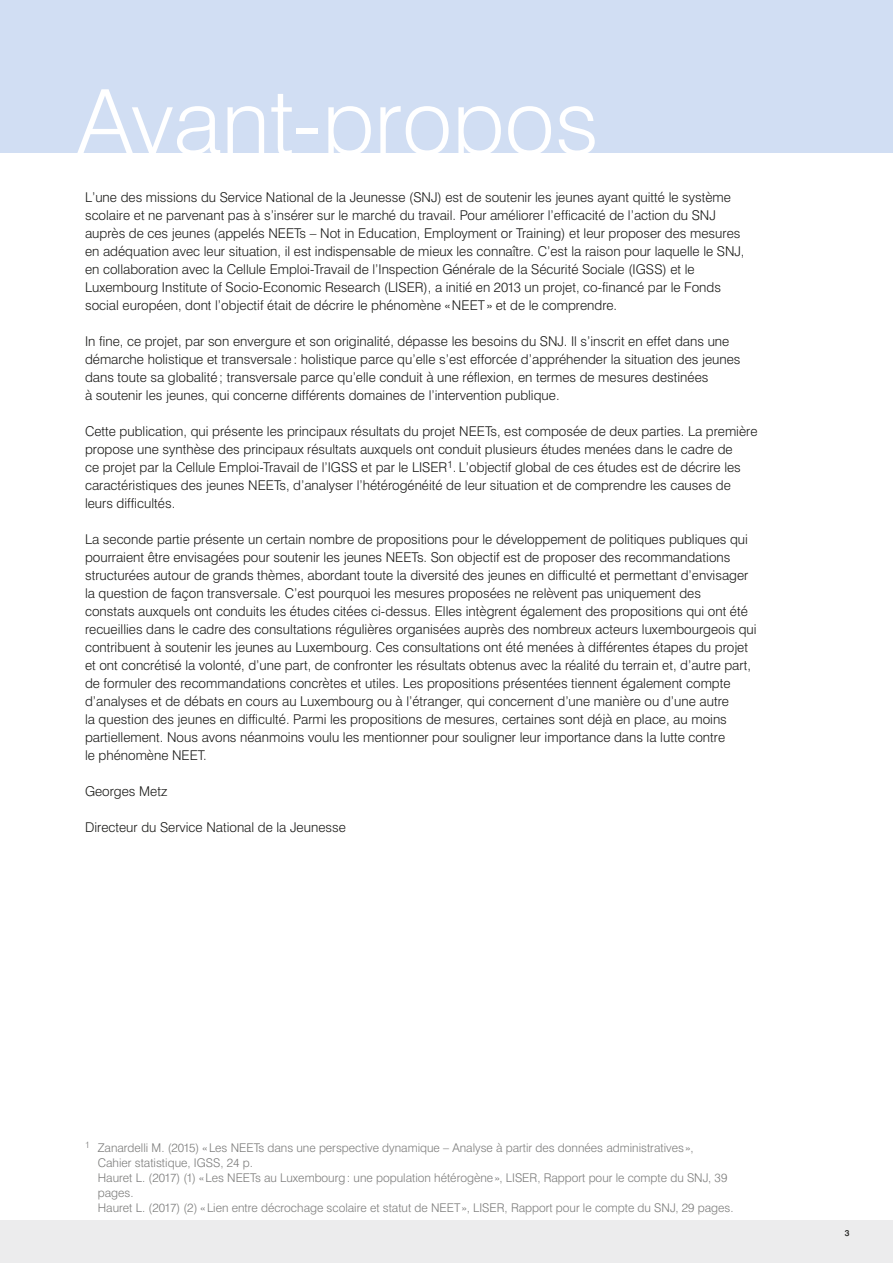
<style>
.page{position:relative;width:893px;height:1263px;background:#fff}
.page>*{position:absolute;margin:0;border:0;box-sizing:border-box;transform-origin:0 0}
.t1{font:300 90px "Swiss 721 BT";color:#fff}
.t2{font:300 13.5px/18px "Swiss 721 BT";color:#1a1a18}
.t3{font:300 12px/15px "Swiss 721 BT";color:#7b7b7a}
.t4{font:500 8.55px "Swiss 721 BT";color:#1a1a18}
</style>
<div class="page">
<div style="left:0;top:0;width:893px;height:153px;background:#d1def3"></div>
<div style="left:0;top:1220px;width:893px;height:43px;background:#ececed"></div>
<h1 class="t1" style="left:77px;top:67px;width:523px">Avant-propos</h1>
<p class="t2" style="left:85px;top:188px;width:661px">L’une des missions du Service National de la Jeunesse (SNJ) est de soutenir les jeunes ayant quitté le système scolaire et ne parvenant pas à s’insérer sur le marché du travail. Pour améliorer l’efficacité de l’action du SNJ auprès de ces jeunes (appelés NEETs – Not in Education, Employment or Training) et leur proposer des mesures en adéquation avec leur situation, il est indispensable de mieux les connaître. C’est la raison pour laquelle le SNJ, en collaboration avec la Cellule Emploi-Travail de l’Inspection Générale de la Sécurité Sociale (IGSS) et le Luxembourg Institute of Socio-Economic Research (LISER), a initié en 2013 un projet, co-financé par le Fonds social européen, dont l’objectif était de décrire le phénomène «NEET» et de le comprendre.</p>
<p class="t2" style="left:85px;top:332px;width:657px">In fine, ce projet, par son envergure et son originalité, dépasse les besoins du SNJ. Il s’inscrit en effet dans une démarche holistique et transversale: holistique parce qu’elle s’est efforcée d’appréhender la situation des jeunes dans toute sa globalité; transversale parce qu’elle conduit à une réflexion, en termes de mesures destinées<br>à soutenir les jeunes, qui concerne différents domaines de l’intervention publique.</p>
<p class="t2" style="left:85px;top:422px;width:674px">Cette publication, qui présente les principaux résultats du projet NEETs, est composée de deux parties. La première propose une synthèse des principaux résultats auxquels ont conduit plusieurs études menées dans le cadre de<br>ce projet par la Cellule Emploi-Travail de l’IGSS et par le LISER<sup>1</sup>. L’objectif global de ces études est de décrire les caractéristiques des jeunes NEETs, d’analyser l’hétérogénéité de leur situation et de comprendre les causes de leurs difficultés.</p>
<p class="t2" style="left:85px;top:530px;width:673px">La seconde partie présente un certain nombre de propositions pour le développement de politiques publiques qui pourraient être envisagées pour soutenir les jeunes NEETs. Son objectif est de proposer des recommandations structurées autour de grands thèmes, abordant toute la diversité des jeunes en difficulté et permettant d’envisager la question de façon transversale. C’est pourquoi les mesures proposées ne relèvent pas uniquement des<br>constats auxquels ont conduits les études citées ci-dessus. Elles intègrent également des propositions qui ont été recueillies dans le cadre des consultations régulières organisées auprès des nombreux acteurs luxembourgeois qui contribuent à soutenir les jeunes au Luxembourg. Ces consultations ont été menées à différentes étapes du projet et ont concrétisé la volonté, d’une part, de confronter les résultats obtenus avec la réalité du terrain et, d’autre part, de formuler des recommandations concrètes et utiles. Les propositions présentées tiennent également compte d’analyses et de débats en cours au Luxembourg ou à l’étranger, qui concernent d’une manière ou d’une autre<br>la question des jeunes en difficulté. Parmi les propositions de mesures, certaines sont déjà en place, au moins partiellement. Nous avons néanmoins voulu les mentionner pour souligner leur importance dans la lutte contre<br>le phénomène NEET.</p>
<p class="t2" style="left:85px;top:782px;width:84px">Georges Metz</p>
<p class="t2" style="left:85px;top:818px;width:262px">Directeur du Service National de la Jeunesse</p>
<p class="t3" style="left:98px;top:1140px;width:637px;text-indent:-13px"><sup>1</sup> Zanardelli M. (2015) «Les NEETs dans une perspective dynamique – Analyse à partir des données administratives »,<br>Cahier statistique, IGSS, 24 p.<br>Hauret L. (2017) (1) «Les NEETs au Luxembourg: une population hétérogène», LISER, Rapport pour le compte du SNJ, 39 pages.<br>Hauret L. (2017) (2) «Lien entre décrochage scolaire et statut de NEET», LISER, Rapport pour le compte du SNJ, 29 pages.</p>
<p class="t4" style="left:845px;top:1227px;width:6px">3</p>
</div>
